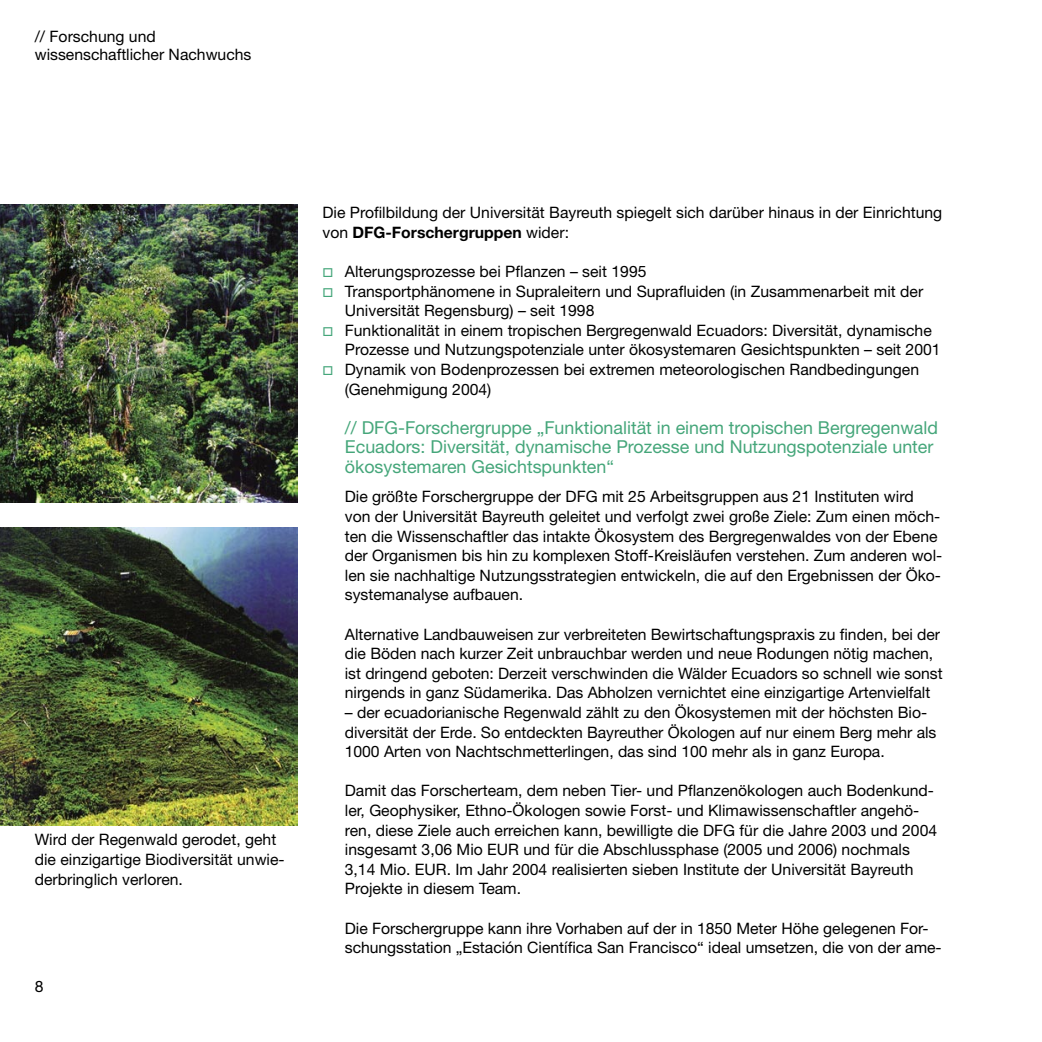
<style>
.page{position:relative;width:1042px;height:1042px;background:#fff}
.page>*{position:absolute;margin:0;border:0;box-sizing:border-box;transform-origin:0 0}
.Einschub_Überschrift_1{font:17.85px/19.6px "Helvetica Neue LT Std";color:#45a67a}
.Einschub_Standard{font:15.75px/19.6px "Helvetica Neue LT Std";color:#000}
.Aufzählung{font:15.75px/19.6px "Helvetica Neue LT Std";color:#000}
.Rand_links_Text{font:15.75px/19.6px "Helvetica Neue LT Std";color:#000}
.s1{font-weight:700}
.s2{color:#45a67a}
</style>
<div class="page">
<img style="left:0;top:205px;width:298px;height:297px">
<img style="left:0;top:528px;width:298px;height:298px">
<p class="Einschub_Standard" style="left:35px;top:26px;width:218px;line-height:18.9px">// Forschung und wissenschaftlicher Nachwuchs</p>
<p class="Rand_links_Text" style="left:35px;top:830px;width:251px">Wird der Regenwald gerodet, geht die einzigartige Biodiversität unwie&shy;derbringlich verloren.</p>
<p class="Einschub_Standard" style="left:35px;top:977px;width:10px">8</p>
<p class="Einschub_Standard" style="left:322px;top:202px;width:621px">Die Profilbildung der Universität Bayreuth spiegelt sich darüber hinaus in der Einrichtung von <span class="s1">DFG-Forschergruppen</span> wider:</p>
<p class="Aufzählung" style="left:322px;top:261px;width:325px"><span class="s2">□</span> Alterungsprozesse bei Pflanzen – seit 1995</p>
<p class="Aufzählung" style="left:345px;top:281px;width:580px;text-indent:-22px"><span class="s2">□</span> Transportphänomene in Supraleitern und Suprafluiden (in Zusammenarbeit mit der<br>Universität Regensburg) – seit 1998</p>
<p class="Aufzählung" style="left:345px;top:320px;width:597px;text-indent:-22px"><span class="s2">□</span> Funktionalität in einem tropischen Bergregenwald Ecuadors: Diversität, dynamische<br>Prozesse und Nutzungspotenziale unter ökosystemaren Gesichtspunkten – seit 2001</p>
<p class="Aufzählung" style="left:345px;top:359px;width:576px;text-indent:-22px"><span class="s2">□</span> Dynamik von Bodenprozessen bei extremen meteorologischen Randbedingungen (Genehmigung 2004)</p>
<p class="Einschub_Überschrift_1" style="left:345px;top:417px;width:595px">// DFG-Forschergruppe „Funktionalität in einem tropischen Bergregenwald<br>Ecuadors: Diversität, dynamische Prozesse und Nutzungspotenziale unter ökosystemaren Gesichtspunkten“</p>
<p class="Einschub_Standard" style="left:345px;top:487px;width:599px">Die größte Forschergruppe der DFG mit 25 Arbeitsgruppen aus 21 Instituten wird von der Universität Bayreuth geleitet und verfolgt zwei große Ziele: Zum einen möch&shy;ten die Wissenschaftler das intakte Ökosystem des Bergregenwaldes von der Ebene der Organismen bis hin zu komplexen Stoff-Kreisläufen verstehen. Zum anderen wol&shy;len sie nachhaltige Nutzungsstrategien entwickeln, die auf den Ergebnissen der Öko&shy;systemanalyse aufbauen.</p>
<p class="Einschub_Standard" style="left:345px;top:624px;width:599px">Alternative Landbauweisen zur verbreiteten Bewirtschaftungspraxis zu finden, bei der die Böden nach kurzer Zeit unbrauchbar werden und neue Rodungen nötig machen, ist dringend geboten: Derzeit verschwinden die Wälder Ecuadors so schnell wie sonst nirgends in ganz Südamerika. Das Abholzen vernichtet eine einzigartige Artenvielfalt</p>
<p class="Einschub_Standard" style="left:345px;top:702px;width:593px">– der ecuadorianische Regenwald zählt zu den Ökosystemen mit der höchsten Bio&shy;diversität der Erde. So entdeckten Bayreuther Ökologen auf nur einem Berg mehr als<br>1000 Arten von Nachtschmetterlingen, das sind 100 mehr als in ganz Europa.</p>
<p class="Einschub_Standard" style="left:345px;top:781px;width:594px">Damit das Forscherteam, dem neben Tier- und Pflanzenökologen auch Bodenkund&shy;ler, Geophysiker, Ethno-Ökologen sowie Forst- und Klimawissenschaftler angehö&shy;ren, diese Ziele auch erreichen kann, bewilligte die DFG für die Jahre 2003 und 2004 insgesamt 3,06 Mio EUR und für die Abschlussphase (2005 und 2006) nochmals 3,14 Mio. EUR. Im Jahr 2004 realisierten sieben Institute der Universität Bayreuth Projekte in diesem Team.</p>
<p class="Einschub_Standard" style="left:345px;top:918px;width:598px">Die Forschergruppe kann ihre Vorhaben auf der in 1850 Meter Höhe gelegenen For&shy;schungsstation „Estación Científica San Francisco“ ideal umsetzen, die von der ame-</p>
</div>
